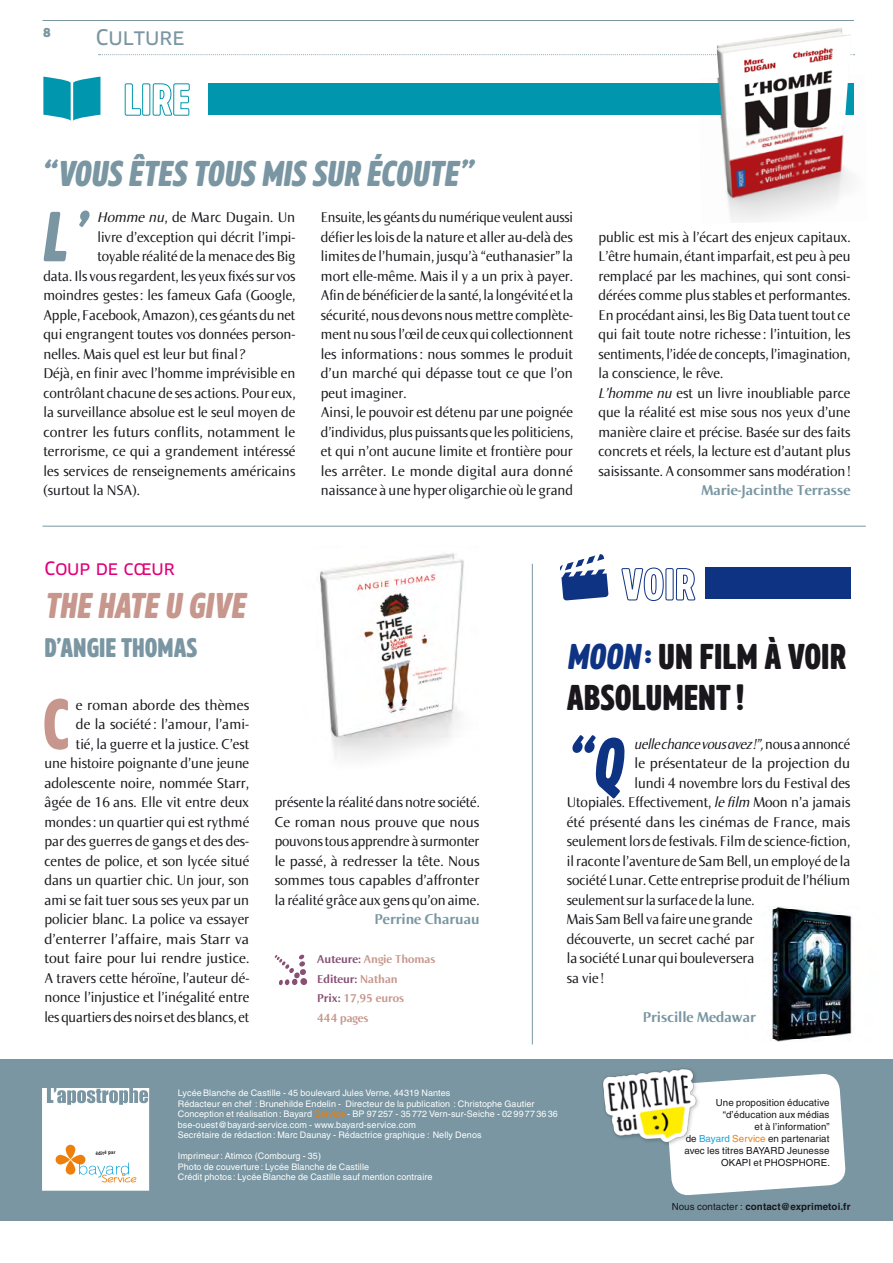
<style>
.page{position:relative;width:893px;height:1263px;background:#fff}
.page>*{position:absolute;margin:0;border:0;box-sizing:border-box;transform-origin:0 0}
.t1{font:70.95px "Timeout Sans";color:#7996a2;scale:.9 1}
.t2{font:70.95px "Timeout Sans";color:#0f3383;scale:.9 1}
.t3{font:70.95px "Timeout Sans";color:#c7978d;scale:.9 1}
.t4{font:36px/41px "Timeout Sans";color:#1a171c}
.t5{font:36px "Timeout Sans";color:#7996a2}
.t6{font:36px "Timeout Sans";color:#c7978d}
.t7{font:27px "Timeout Sans";color:#7996a2}
.t8{font:21px "Clan News SC";color:#7996a2}
.t9{font:18px "Clan News SC";color:#e2007a}
.t10{font:15px/19.5px "Norma";color:#1a171c}
.t11{font:700 15px "Norma";color:#7996a2}
.t12{font:15px "Norma";color:#1a171c;scale:1.04 1}
.t13{font:italic 15px "Norma";letter-spacing:-.015em;color:#1a171c}
.t14{font:700 12px/19.5px "Norma";color:#c7978d}
.t15{font:12px "Clan Black SC";color:#7996a2}
.t16{font:9.75px/12px "Helvetica";letter-spacing:.01em;color:#1a171c;text-align:right}
.t17{font:700 9.75px "Helvetica";letter-spacing:.01em;color:#1a171c}
.t18{font:9px/10.5px "Helvetica";letter-spacing:.01em;color:#fff}
.t19{font:700 5.4px "Triplex";color:#1a171c}
.s1{font-style:italic}
.s2{color:#885073}
.s3{color:#0f3383}
.s4{font-style:normal}
.s5{color:#ed7f0b}
.s6{color:#17a4da}
.s7{font-weight:400}
</style>
<div class="page">
<hr style="left:43px;top:20px;width:811px;height:1px;background:#7996a2">
<svg style="left:99px;top:54px;width:755px;height:1px"></svg>
<img style="left:319px;top:553px;width:145px;height:206px">
<img style="left:699px;top:114px;width:155px;height:108px">
<img style="left:770px;top:906px;width:82px;height:135px">
<div style="left:0;top:1059px;width:893px;height:161px;background:#7996a2"></div>
<svg style="left:669px;top:1074px;width:177px;height:121px;background:#f1f4f5"></svg>
<img style="left:602px;top:1068px;width:100px;height:80px">
<div style="left:705px;top:568px;width:145px;height:31px;background:#0f3383"></div>
<svg style="left:621px;top:567px;width:43px;height:34px"></svg>
<div style="left:666px;top:568px;width:7px;height:32px;border:1px solid #0f3383;border-radius:2px"></div>
<svg style="left:676px;top:568px;width:20px;height:33px"></svg>
<svg style="left:560px;top:554px;width:48px;height:46px"></svg>
<svg style="left:124px;top:83px;width:17px;height:33px"></svg>
<div style="left:142px;top:83px;width:8px;height:33px;border:1px solid #0096ae;border-radius:2px"></div>
<svg style="left:152px;top:83px;width:38px;height:33px"></svg>
<svg style="left:43px;top:77px;width:57px;height:44px;background:#2da8bc"></svg>
<div style="left:209px;top:83px;width:645px;height:31px;background:#0096ae"></div>
<hr style="left:532px;top:564px;width:1px;height:480px;background:#7996a2">
<img style="left:717px;top:28px;width:135px;height:100px">
<hr style="left:43px;top:526px;width:823px;height:1px;background:#7996a2">
<svg style="left:42px;top:1088px;width:107px;height:103px;background:#efefec"></svg>
<svg style="left:275px;top:955px;width:32px;height:30px"></svg>
<p class="t15" style="left:43px;top:26px;width:9px">8</p>
<h3 class="t8" style="left:96px;top:26px;width:91px">CULTURE</h3>
<h2 class="t5" style="left:43px;top:144px;width:438px">“VOUS ÊTES TOUS MIS SUR ÉCOUTE”</h2>
<h1 class="t1" style="left:41px;top:179px;width:66px">L’</h1>
<p class="t10" style="left:97px;top:208px;width:199px"><span class="s1">Homme nu</span>, de Marc Dugain. Un</p>
<p class="t10" style="left:321px;top:208px;width:254px">Ensuite, les géants du numérique veulent aussi défier les lois de la nature et aller au-delà des limites de l’humain, jusqu’à “euthanasier” la mort elle-même. Mais il y a un prix à payer.<br>Afin de bénéficier de la santé, la longévité et la sécurité, nous devons nous mettre complète&shy;ment nu sous l’œil de ceux qui collectionnent les informations: nous sommes le produit d’un marché qui dépasse tout ce que l’on peut imaginer.<br>Ainsi, le pouvoir est détenu par une poignée d’individus, plus puissants que les politiciens, et qui n’ont aucune limite et frontière pour les arrêter. Le monde digital aura donné naissance à une hyper oligarchie où le grand</p>
<p class="t10" style="left:97px;top:227px;width:199px">livre d’exception qui décrit l’impi-</p>
<p class="t10" style="left:97px;top:247px;width:200px">toyable réalité de la menace des Big</p>
<p class="t10" style="left:43px;top:266px;width:254px">data. Ils vous regardent, les yeux fixés sur vos</p>
<p class="t10" style="left:43px;top:286px;width:254px">moindres gestes: les fameux Gafa (Google,</p>
<p class="t10" style="left:43px;top:305px;width:253px">Apple, Facebook, Amazon), ces géants du net</p>
<p class="t10" style="left:43px;top:325px;width:253px">qui engrangent toutes vos données person-</p>
<p class="t10" style="left:43px;top:344px;width:203px">nelles. Mais quel est leur but final?</p>
<p class="t10" style="left:43px;top:364px;width:253px">Déjà, en finir avec l’homme imprévisible en</p>
<p class="t10" style="left:43px;top:383px;width:254px">contrôlant chacune de ses actions. Pour eux,</p>
<p class="t10" style="left:43px;top:403px;width:253px">la surveillance absolue est le seul moyen de</p>
<p class="t12" style="left:43px;top:424px;width:244px">contrer les futurs conflits, notamment le</p>
<p class="t10" style="left:43px;top:442px;width:254px">terrorisme, ce qui a grandement intéressé</p>
<p class="t10" style="left:43px;top:461px;width:254px">les services de renseignements américains</p>
<p class="t10" style="left:43px;top:481px;width:98px">(surtout la NSA).</p>
<p class="t10" style="left:598px;top:227px;width:254px">public est mis à l’écart des enjeux capitaux.<br>L’être humain, étant imparfait, est peu à peu remplacé par les machines, qui sont consi&shy;dérées comme plus stables et performantes.<br>En procédant ainsi, les Big Data tuent tout ce qui fait toute notre richesse : l’intuition, les sentiments, l’idée de concepts, l’imagination, la conscience, le rêve.<br><span class="s1">L’homme nu</span> est un livre inoubliable parce que la réalité est mise sous nos yeux d’une manière claire et précise. Basée sur des faits concrets et réels, la lecture est d’autant plus saisissante. A consommer sans modération!</p>
<p class="t11" style="left:701px;top:482px;width:151px">Marie-Jacinthe Terrasse</p>
<p class="t9" style="left:44px;top:558px;width:132px">COUP DE CŒUR</p>
<h2 class="t6" style="left:44px;top:576px;width:209px">THE HATE U GIVE</h2>
<h3 class="t7" style="left:44px;top:626px;width:154px">D’ANGIE THOMAS</h3>
<h1 class="t3" style="left:43px;top:666px;width:31px">C</h1>
<p class="t10" style="left:44px;top:695px;width:206px;text-align:right">e roman aborde des thèmes<br>de la société : l’amour, l’ami-<br>tié, la guerre et la justice. C’est<br>une histoire poignante d’une jeune adolescente noire, nommée Starr, âgée de 16 ans. Elle vit entre deux mondes: un quartier qui est rythmé par des guerres de gangs et des des&shy;centes de police, et son lycée situé dans un quartier chic. Un jour, son ami se fait tuer sous ses yeux par un policier blanc. La police va essayer d’enterrer l’affaire, mais Starr va tout faire pour lui rendre justice.<br>A travers cette héroïne, l’auteur dé&shy;nonce l’injustice et l’inégalité entre les quartiers des noirs et des blancs, et</p>
<p class="t10" style="left:275px;top:793px;width:206px;text-align:justify">présente la réalité dans notre société.<br>Ce roman nous prouve que nous pouvons tous apprendre à surmonter le passé, à redresser la tête. Nous sommes tous capables d’affronter la réalité grâce aux gens qu’on aime.</p>
<p class="t11" style="left:375px;top:911px;width:107px">Perrine Charuau</p>
<p class="t14" style="left:317px;top:950px;width:120px"><span class="s2">Auteure:</span> Angie Thomas<br><span class="s2">Editeur:</span> Nathan<br><span class="s2">Prix:</span> 17,95 euros<br>444 pages</p>
<h2 class="t4" style="left:567px;top:633px;width:281px"><span class="s3">MOON:</span> UN FILM À VOIR<br>ABSOLUMENT !</h2>
<h1 class="t2" style="left:567px;top:705px;width:78px">“Q</h1>
<p class="t13" style="left:634px;top:736px;width:217px">uelle chance vous avez!”, <span class="s4">nous a annoncé</span></p>
<p class="t10" style="left:634px;top:754px;width:217px">le présentateur de la projection du</p>
<p class="t10" style="left:634px;top:773px;width:217px">lundi 4 novembre lors du Festival des</p>
<p class="t10" style="left:567px;top:793px;width:285px">Utopiales. Effectivement, <span class="s1">le film</span> Moon n’a jamais</p>
<p class="t10" style="left:567px;top:812px;width:285px">été présenté dans les cinémas de France, mais</p>
<p class="t10" style="left:567px;top:832px;width:285px">seulement lors de festivals. Film de science-fiction,</p>
<p class="t10" style="left:567px;top:851px;width:285px">il raconte l’aventure de Sam Bell, un employé de la</p>
<p class="t10" style="left:567px;top:871px;width:285px">société Lunar. Cette entreprise produit de l’hélium</p>
<p class="t10" style="left:567px;top:890px;width:189px">seulement sur la surface de la lune.</p>
<p class="t10" style="left:567px;top:910px;width:187px">Mais Sam Bell va faire une grande</p>
<p class="t10" style="left:567px;top:929px;width:189px">découverte, un secret caché par</p>
<p class="t10" style="left:567px;top:949px;width:189px">la société Lunar qui bouleversera</p>
<p class="t10" style="left:567px;top:968px;width:38px">sa vie !</p>
<p class="t11" style="left:643px;top:1009px;width:114px">Priscille Medawar</p>
<p class="t19" style="left:95px;top:1150px;width:21px;rotate:-5deg">édité par</p>
<p class="t18" style="left:178px;top:1088px;width:382px">LycéeBlanche de Castille - 45 boulevard Jules Verne, 44319 Nantes<br>Rédacteur en chef : Brunehilde Endelin - Directeur de la publication : Christophe Gautier Conception et réalisation : Bayard <span class="s5">Service</span> - BP 97 257 - 35 772 Vern-sur-Seiche - 02 99 77 36 36 bse-ouest@bayard-service.com - www.bayard-service.com<br>Secrétaire de rédaction : Marc Daunay - Rédactrice graphique : Nelly Denos</p>
<p class="t18" style="left:178px;top:1151px;width:256px">Imprimeur: Atimco (Combourg - 35)<br>Photo de couverture : Lycée Blanche de Castille<br>Crédit photos : LycéeBlanche de Castille sauf mention contraire</p>
<p class="t16" style="left:684px;top:1096px;width:147px">Une proposition éducative “d’éducation aux médias<br>et à l’information”<br>de <span class="s6">Bayard</span> <span class="s5">Service</span> en partenariat avec les titres BAYARD Jeunesse<br>OKAPI et PHOSPHORE.</p>
<p class="t17" style="left:672px;top:1200px;width:180px"><span class="s7">Nous contacter :</span> contact@exprimetoi.fr</p>
</div>
